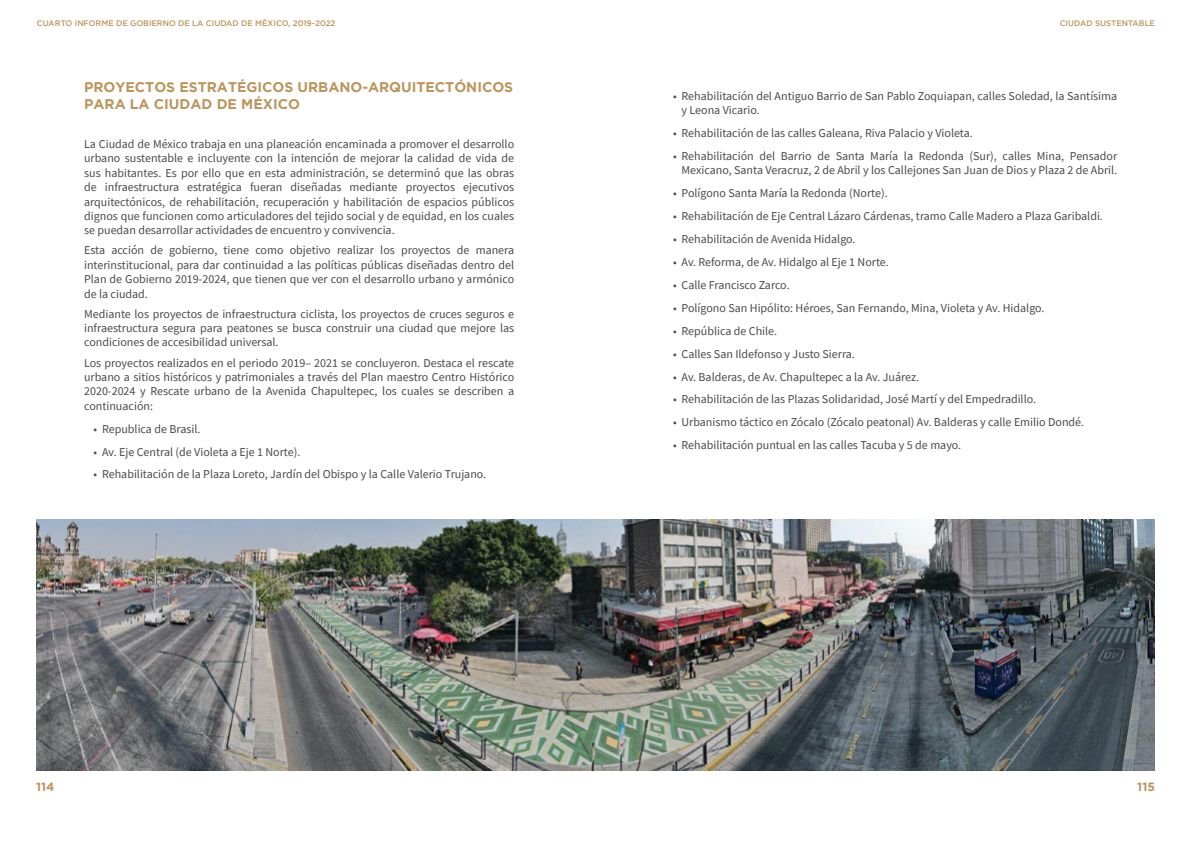
<style>
.page{position:relative;width:1191px;height:842px;background:#fff}
.page>*{position:absolute;margin:0;border:0;box-sizing:border-box;transform-origin:0 0}
.t1{font:700 14px/16.8px "Gotham";color:#bc955c}
.t2{font:12px/14.4px "Source Sans Pro";color:#4a4a49;text-align:justify}
.t3{font:700 12px "Gotham";color:#bc955b}
.t4{font:500 8px "Gotham";color:#bc955b}
</style>
<div class="page">
<img style="left:37px;top:520px;width:1118px;height:250px">
<p class="t4" style="left:37px;top:18px;width:300px">CUARTO INFORME DE GOBIERNO DE LA CIUDAD DE MÉXICO, 2019-2022</p>
<p class="t1" style="left:84px;top:79px;width:430px">PROYECTOS ESTRATÉGICOS URBANO-ARQUITECTÓNICOS<br>PARA LA CIUDAD DE MÉXICO</p>
<p class="t2" style="left:84px;top:137px;width:431px">La Ciudad de México trabaja en una planeación encaminada a promover el desarrollo urbano sustentable e incluyente con la intención de mejorar la calidad de vida de sus habitantes. Es por ello que en esta administración, se determinó que las obras de infraestructura estratégica fueran diseñadas mediante proyectos ejecutivos arquitectónicos, de rehabilitación, recuperación y habilitación de espacios públicos dignos que funcionen como articuladores del tejido social y de equidad, en los cuales se puedan desarrollar actividades de encuentro y convivencia.</p>
<p class="t2" style="left:84px;top:243px;width:431px">Esta acción de gobierno, tiene como objetivo realizar los proyectos de manera interinstitucional, para dar continuidad a las políticas públicas diseñadas dentro del Plan de Gobierno 2019-2024, que tienen que ver con el desarrollo urbano y armónico de la ciudad.</p>
<p class="t2" style="left:84px;top:306px;width:431px">Mediante los proyectos de infraestructura ciclista, los proyectos de cruces seguros e infraestructura segura para peatones se busca construir una ciudad que mejore las condiciones de accesibilidad universal.</p>
<p class="t2" style="left:84px;top:355px;width:431px">Los proyectos realizados en el periodo 2019– 2021 se concluyeron. Destaca el rescate urbano a sitios históricos y patrimoniales a través del Plan maestro Centro Histórico 2020-2024 y Rescate urbano de la Avenida Chapultepec, los cuales se describen a continuación:</p>
<p class="t2" style="left:94px;top:421px;width:108px">• Republica de Brasil.</p>
<p class="t2" style="left:94px;top:444px;width:208px">• Av. Eje Central (de Violeta a Eje 1 Norte).</p>
<p class="t2" style="left:94px;top:467px;width:394px">• Rehabilitación de la Plaza Loreto, Jardín del Obispo y la Calle Valerio Trujano.</p>
<p class="t3" style="left:36px;top:780px;width:20px">114</p>
<p class="t4" style="left:1059px;top:18px;width:97px">CIUDAD SUSTENTABLE</p>
<p class="t2" style="left:681px;top:88px;width:437px;text-indent:-9px">• Rehabilitación del Antiguo Barrio de San Pablo Zoquiapan, calles Soledad, la Santísima y Leona Vicario.</p>
<p class="t2" style="left:673px;top:126px;width:301px">• Rehabilitación de las calles Galeana, Riva Palacio y Violeta.</p>
<p class="t2" style="left:673px;top:149px;width:446px;text-align:right">• Rehabilitación del Barrio de Santa María la Redonda (Sur), calles Mina, Pensador<br>Mexicano, Santa Veracruz, 2 de Abril y los Callejones San Juan de Dios y Plaza 2 de Abril.</p>
<p class="t2" style="left:673px;top:186px;width:216px">• Polígono Santa María la Redonda (Norte).</p>
<p class="t2" style="left:673px;top:209px;width:431px">• Rehabilitación de Eje Central Lázaro Cárdenas, tramo Calle Madero a Plaza Garibaldi.</p>
<p class="t2" style="left:673px;top:232px;width:184px">• Rehabilitación de Avenida Hidalgo.</p>
<p class="t2" style="left:673px;top:255px;width:217px">• Av. Reforma, de Av. Hidalgo al Eje 1 Norte.</p>
<p class="t2" style="left:673px;top:278px;width:118px">• Calle Francisco Zarco.</p>
<p class="t2" style="left:673px;top:301px;width:373px">• Polígono San Hipólito: Héroes, San Fernando, Mina, Violeta y Av. Hidalgo.</p>
<p class="t2" style="left:673px;top:323px;width:106px">• República de Chile.</p>
<p class="t2" style="left:673px;top:346px;width:183px">• Calles San Ildefonso y Justo Sierra.</p>
<p class="t2" style="left:673px;top:369px;width:248px">• Av. Balderas, de Av. Chapultepec a la Av. Juárez.</p>
<p class="t2" style="left:673px;top:392px;width:364px">• Rehabilitación de las Plazas Solidaridad, José Martí y del Empedradillo.</p>
<p class="t2" style="left:673px;top:415px;width:413px">• Urbanismo táctico en Zócalo (Zócalo peatonal) Av. Balderas y calle Emilio Dondé.</p>
<p class="t2" style="left:673px;top:438px;width:290px">• Rehabilitación puntual en las calles Tacuba y 5 de mayo.</p>
<p class="t3" style="left:1137px;top:780px;width:19px">115</p>
</div>
